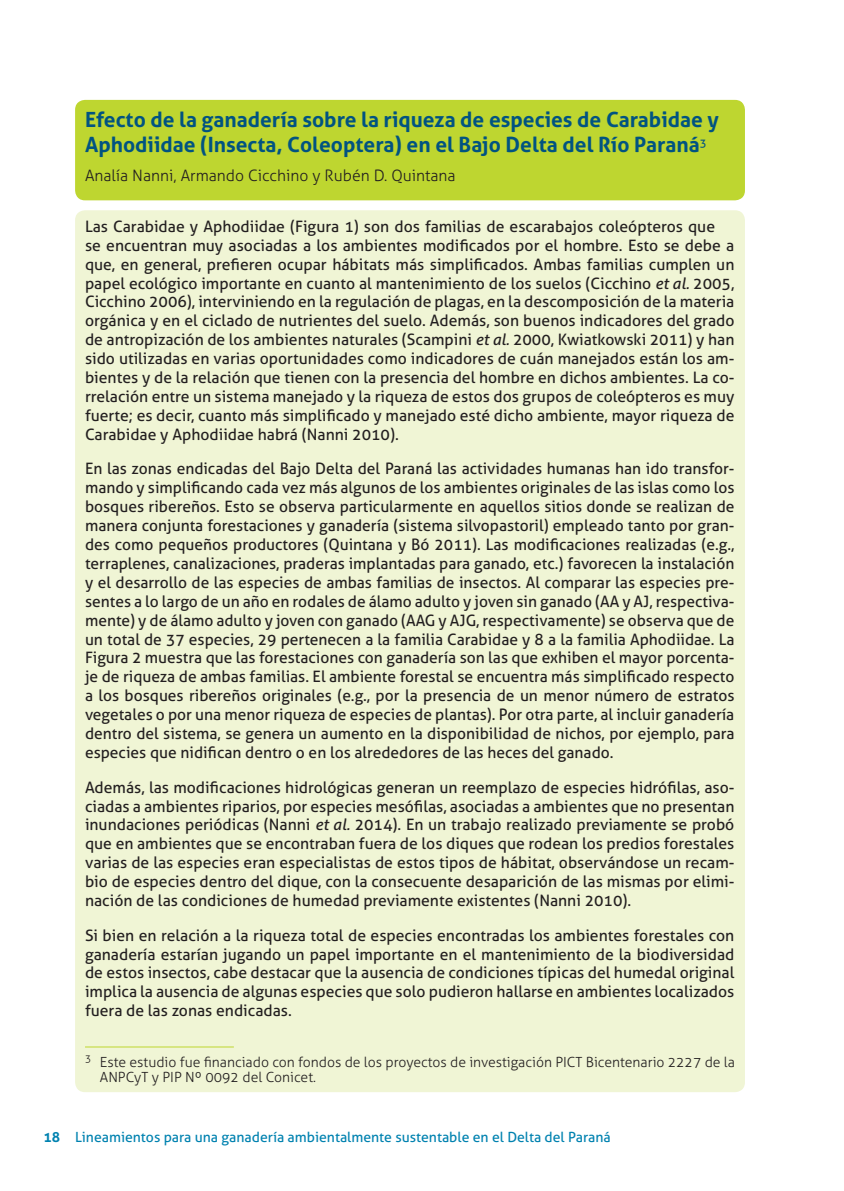
<style>
.page{position:relative;width:844px;height:1191px;background:#fff}
.page>*{position:absolute;margin:0;border:0;box-sizing:border-box;transform-origin:0 0}
.t1{font:700 21px/25.2px "Aller";color:#015381}
.t2{font:15.75px/18.9px "Aller";color:#231f20;text-align:justify}
.t3{font:300 15.75px "Aller";color:#231f20}
.Texto_nota_pie{font:300 14px/15.4px "Aller";color:#231f20}
.t4{font:14px "Aller";color:#0082b0}
.s1{font-style:italic}
.s2{font-weight:700}
</style>
<div class="page">
<div style="left:75px;top:210px;width:670px;height:882px;background:#f0f5d5;border-radius:10px"></div>
<hr style="left:85px;top:1046px;width:149px;height:1px;background:#bed630">
<div style="left:75px;top:100px;width:670px;height:100px;background:#bed630;border-radius:10px"></div>
<p class="t1" style="left:85px;top:107px;width:635px">Efecto de la ganadería sobre la riqueza de especies de Carabidae y<br>Aphodiidae (Insecta, Coleoptera) en el Bajo Delta del Río Paraná<sup>3</sup></p>
<p class="t3" style="left:85px;top:166px;width:372px">Analía Nanni, Armando Cicchino y Rubén D. Quintana</p>
<p class="t2" style="left:85px;top:217px;width:651px;text-align:left">Las Carabidae y Aphodiidae (Figura 1) son dos familias de escarabajos coleópteros que se encuentran muy asociadas a los ambientes modificados por el hombre. Esto se debe a que, en general, prefieren ocupar hábitats más simplificados. Ambas familias cumplen un papel ecológico importante en cuanto al mantenimiento de los suelos (Cicchino <span class="s1">et al.</span> 2005, Cicchino 2006), interviniendo en la regulación de plagas, en la descomposición de la materia orgánica y en el ciclado de nutrientes del suelo. Además, son buenos indicadores del grado de antropización de los ambientes naturales (Scampini <span class="s1">et al.</span> 2000, Kwiatkowski 2011) y han sido utilizadas en varias oportunidades como indicadores de cuán manejados están los am&shy;bientes y de la relación que tienen con la presencia del hombre en dichos ambientes. La co&shy;rrelación entre un sistema manejado y la riqueza de estos dos grupos de coleópteros es muy fuerte; es decir, cuanto más simplificado y manejado esté dicho ambiente, mayor riqueza de Carabidae y Aphodiidae habrá (Nanni 2010).</p>
<p class="t2" style="left:85px;top:459px;width:651px">En las zonas endicadas del Bajo Delta del Paraná las actividades humanas han ido transfor&shy;mando y simplificando cada vez más algunos de los ambientes originales de las islas como los bosques ribereños. Esto se observa particularmente en aquellos sitios donde se realizan de manera conjunta forestaciones y ganadería (sistema silvopastoril) empleado tanto por gran&shy;des como pequeños productores (Quintana y Bó 2011). Las modificaciones realizadas (e.g., terraplenes, canalizaciones, praderas implantadas para ganado, etc.) favorecen la instalación y el desarrollo de las especies de ambas familias de insectos. Al comparar las especies pre&shy;sentes a lo largo de un año en rodales de álamo adulto y joven sin ganado (AA y AJ, respectiva&shy;mente) y de álamo adulto y joven con ganado (AAG y AJG, respectivamente) se observa que de un total de 37 especies, 29 pertenecen a la familia Carabidae y 8 a la familia Aphodiidae. La Figura 2 muestra que las forestaciones con ganadería son las que exhiben el mayor porcenta&shy;je de riqueza de ambas familias. El ambiente forestal se encuentra más simplificado respecto a los bosques ribereños originales (e.g., por la presencia de un menor número de estratos vegetales o por una menor riqueza de especies de plantas). Por otra parte, al incluir ganadería dentro del sistema, se genera un aumento en la disponibilidad de nichos, por ejemplo, para especies que nidifican dentro o en los alrededores de las heces del ganado.</p>
<p class="t2" style="left:85px;top:777px;width:651px">Además, las modificaciones hidrológicas generan un reemplazo de especies hidrófilas, aso&shy;ciadas a ambientes riparios, por especies mesófilas, asociadas a ambientes que no presentan inundaciones periódicas (Nanni <span class="s1">et al.</span> 2014). En un trabajo realizado previamente se probó que en ambientes que se encontraban fuera de los diques que rodean los predios forestales varias de las especies eran especialistas de estos tipos de hábitat, observándose un recam&shy;bio de especies dentro del dique, con la consecuente desaparición de las mismas por elimi&shy;nación de las condiciones de humedad previamente existentes (Nanni 2010).</p>
<p class="t2" style="left:85px;top:925px;width:651px">Si bien en relación a la riqueza total de especies encontradas los ambientes forestales con ganadería estarían jugando un papel importante en el mantenimiento de la biodiversidad de estos insectos, cabe destacar que la ausencia de condiciones típicas del humedal original implica la ausencia de algunas especies que solo pudieron hallarse en ambientes localizados fuera de las zonas endicadas.</p>
<p class="Texto_nota_pie" style="left:100px;top:1054px;width:636px;text-indent:-15px"><sup>3</sup> Este estudio fue financiado con fondos de los proyectos de investigación PICT Bicentenario 2227 de la<br>ANPCyT y PIP Nº 0092 del Conicet.</p>
<p class="t4" style="left:43px;top:1129px;width:569px"><span class="s2">18</span> Lineamientos para una ganadería ambientalmente sustentable en el Delta del Paraná</p>
</div>
